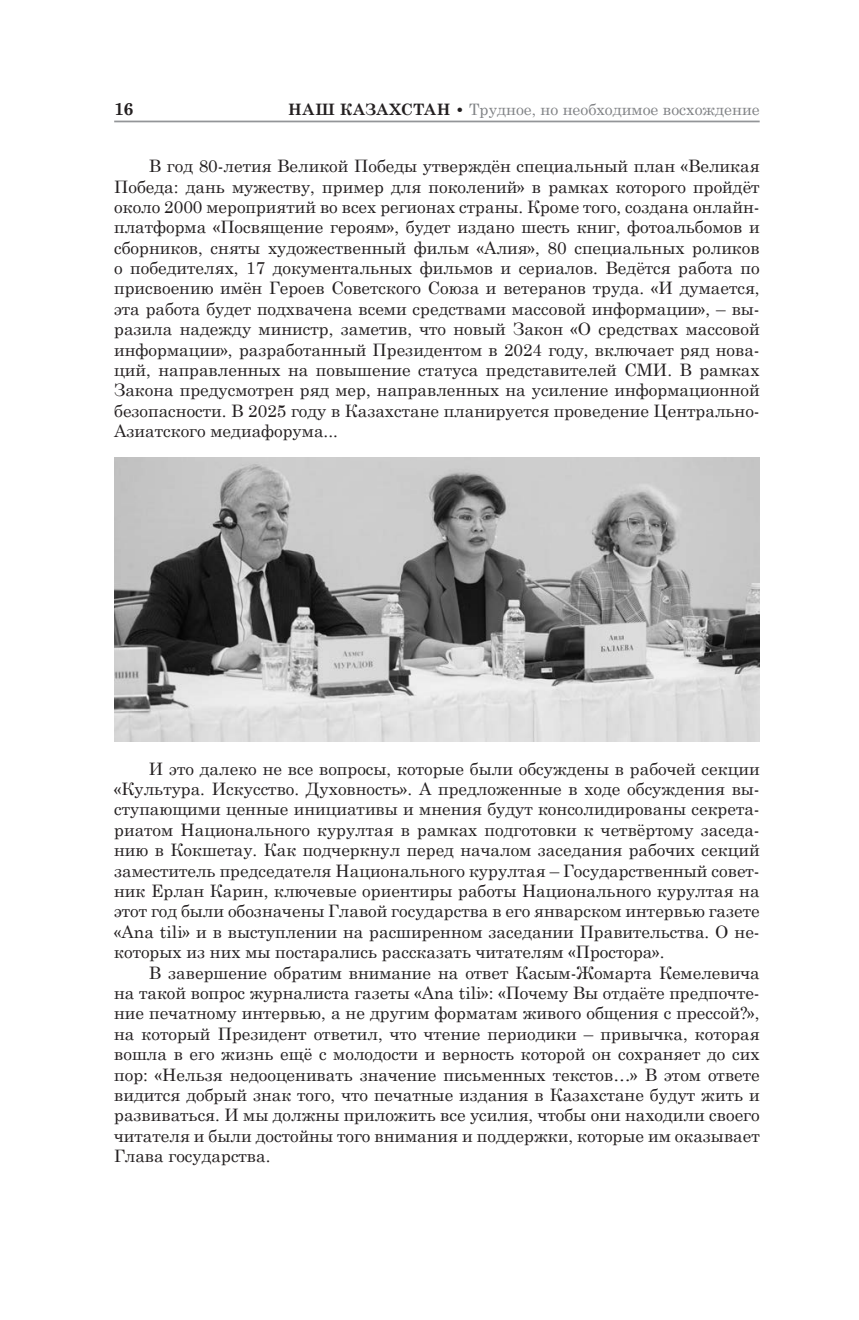
<style>
.page{position:relative;width:859px;height:1320px;background:#fff}
.page>*{position:absolute;margin:0;border:0;box-sizing:border-box;transform-origin:0 0}
.t1{font:700 17.5px "Century Schoolbook";color:#231f20}
.t2{font:17.15px/20.5px "Century Schoolbook";color:#231f20;text-align:justify}
.plain_text{font:15.75px "Century Schoolbook";color:#808285}
.s1{font-weight:700;color:#231f20}
</style>
<div class="page">
<hr style="left:114px;top:121px;width:645px;height:1px;background:#939598">
<img style="left:114px;top:457px;width:645px;height:284px">
<p class="t1" style="left:114px;top:95px;width:21px">16</p>
<p class="plain_text" style="left:288px;top:96px;width:472px"><span class="s1">НАШ КАЗАХСТАН •</span> Трудное, но необходимое восхождение</p>
<p class="t2" style="left:114px;top:154px;width:646px;text-indent:35px">В год 80-летия Великой Победы утверждён специальный план «Великая Победа: дань мужеству, пример для поколений» в рамках которого пройдёт около 2000 мероприятий во всех регионах страны. Кроме того, создана онлайн&shy;платформа «Посвящение героям», будет издано шесть книг, фотоальбомов и сборников, сняты художественный фильм «Алия», 80 специальных роликов о победителях, 17 документальных фильмов и сериалов. Ведётся работа по присвоению имён Героев Советского Союза и ветеранов труда. «И думается, эта работа будет подхвачена всеми средствами массовой информации», – вы&shy;разила надежду министр, заметив, что новый Закон «О средствах массовой информации», разработанный Президентом в 2024 году, включает ряд нова&shy;ций, направленных на повышение статуса представителей СМИ. В рамках Закона предусмотрен ряд мер, направленных на усиление информационной безопасности. В 2025 году в Казахстане планируется проведение Центрально-Азиатского медиафорума...</p>
<p class="t2" style="left:114px;top:756px;width:646px;text-indent:35px">И это далеко не все вопросы, которые были обсуждены в рабочей секции «Культура. Искусство. Духовность». А предложенные в ходе обсуждения вы&shy;ступающими ценные инициативы и мнения будут консолидированы секрета&shy;риатом Национального курултая в рамках подготовки к четвёртому заседа&shy;нию в Кокшетау. Как подчеркнул перед началом заседания рабочих секций заместитель председателя Национального курултая – Государственный совет&shy;ник Ерлан Карин, ключевые ориентиры работы Национального курултая на этот год были обозначены Главой государства в его январском интервью газете «Аnа tili» и в выступлении на расширенном заседании Правительства. О не&shy;которых из них мы постарались рассказать читателям «Простора».</p>
<p class="t2" style="left:114px;top:960px;width:646px;text-indent:35px">В завершение обратим внимание на ответ Касым-Жомарта Кемелевича на такой вопрос журналиста газеты «Аnа tili»: «Почему Вы отдаёте предпочте&shy;ние печатному интервью, а не другим форматам живого общения с прессой?», на который Президент ответил, что чтение периодики – привычка, которая вошла в его жизнь ещё с молодости и верность которой он сохраняет до сих пор: «Нельзя недооценивать значение письменных текстов…» В этом ответе видится добрый знак того, что печатные издания в Казахстане будут жить и развиваться. И мы должны приложить все усилия, чтобы они находили своего читателя и были достойны того внимания и поддержки, которые им оказывает Глава государства.</p>
</div>
